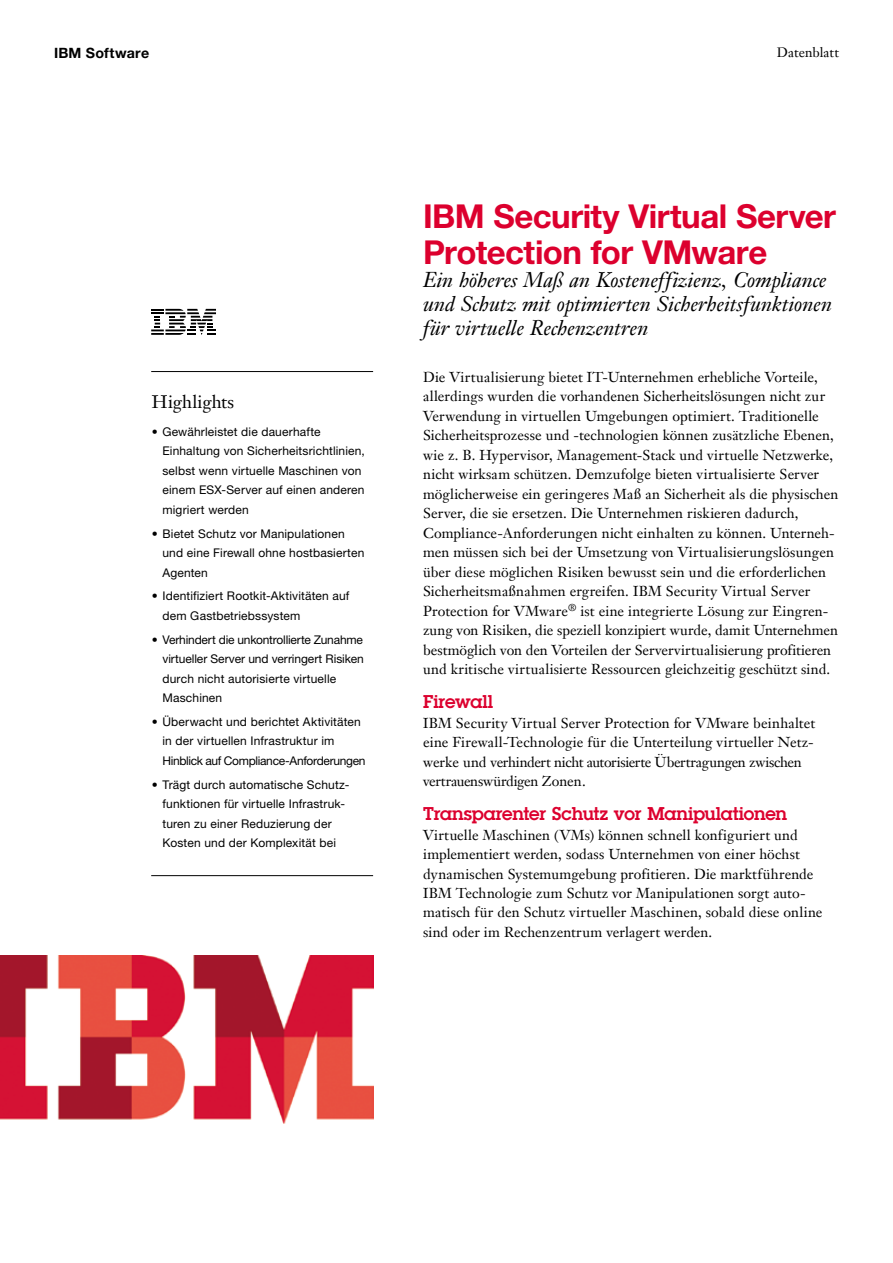
<style>
.page{position:relative;width:893px;height:1263px;background:#fff}
.page>*{position:absolute;margin:0;border:0;box-sizing:border-box;transform-origin:0 0}
.t1{font:700 33px/36px "Helvetica Neue";letter-spacing:-.015em;color:#dc002e}
.t2{font:italic 21px/24px "Janson Text LT";color:#000}
.t3{font:600 18px "Lubalin Graph Std";letter-spacing:-.015em;color:#dc002e}
.t4{font:18px "Janson Text LT";letter-spacing:-.01em;color:#000}
.t5{font:14.25px/19.5px "Janson Text LT";letter-spacing:.005em;color:#000}
.t6{font:700 14.25px "Helvetica Neue";letter-spacing:.015em;color:#000}
.t7{font:13.5px "Janson Text LT";letter-spacing:.005em;color:#000}
.t8{font:12px/19.5px "Helvetica Neue";letter-spacing:.01em;color:#000}
</style>
<div class="page">
<svg style="left:151px;top:309px;width:65px;height:26px"></svg>
<img style="left:0;top:956px;width:373px;height:167px">
<hr style="left:151px;top:371px;width:222px;height:1px;background:#000">
<hr style="left:151px;top:875px;width:222px;height:1px;background:#000">
<p class="t6" style="left:54px;top:44px;width:97px">IBM Software</p>
<p class="t7" style="left:777px;top:44px;width:64px">Datenblatt</p>
<h1 class="t1" style="left:423px;top:198px;width:414px">IBM Security Virtual Server<br>Protection for VMware</h1>
<p class="t4" style="left:152px;top:390px;width:84px">Highlights</p>
<p class="t8" style="left:162px;top:422px;width:204px;text-indent:-10px">• Gewährleistet die dauerhafte<br>Einhaltung von Sicherheitsrichtlinien, selbst wenn virtuelle Maschinen von einem ESX-Server auf einen anderen migriert werden</p>
<p class="t8" style="left:162px;top:523px;width:203px;text-indent:-10px">• Bietet Schutz vor Manipulationen und eine Firewall ohne hostbasierten<br>Agenten</p>
<p class="t8" style="left:162px;top:586px;width:188px;text-indent:-10px">• Identifiziert Rootkit-Aktivitäten auf dem Gastbetriebssystem</p>
<p class="t8" style="left:162px;top:629px;width:203px;text-indent:-10px">• Verhindert die unkontrollierte Zunahme virtueller Server und verringert Risiken durch nicht autorisierte virtuelle Maschinen</p>
<p class="t8" style="left:162px;top:712px;width:205px;text-indent:-10px">• Überwacht und berichtet Aktivitäten in der virtuellen Infrastruktur im<br>Hinblick auf Compliance-Anforderungen</p>
<p class="t8" style="left:152px;top:774px;width:199px;text-align:center">• Trägt durch automatische Schutz&shy;funktionen für virtuelle Infrastruk&shy;turen zu einer Reduzierung der Kosten und der Komplexität bei</p>
<h2 class="t2" style="left:423px;top:268px;width:411px">Ein höheres Maß an Kosteneffizienz, Compliance und Schutz mit optimierten Sicherheitsfunktionen für virtuelle Rechenzentren</h2>
<p class="t5" style="left:423px;top:367px;width:417px">Die Virtualisierung bietet IT-Unternehmen erhebliche Vorteile, allerdings wurden die vorhandenen Sicherheitslösungen nicht zur Verwendung in virtuellen Umgebungen optimiert. Traditionelle Sicherheitsprozesse und -technologien können zusätzliche Ebenen, wie z. B. Hypervisor, Management-Stack und virtuelle Netzwerke, nicht wirksam schützen. Demzufolge bieten virtualisierte Server möglicherweise ein geringeres Maß an Sicherheit als die physischen Server, die sie ersetzen. Die Unternehmen riskieren dadurch, Compliance-Anforderungen nicht einhalten zu können. Unterneh&shy;men müssen sich bei der Umsetzung von Virtualisierungslösungen über diese möglichen Risiken bewusst sein und die erforderlichen Sicherheitsmaßnahmen ergreifen. IBM Security Virtual Server Protection for VMware<sup>®</sup> ist eine integrierte Lösung zur Eingren&shy;zung von Risiken, die speziell konzipiert wurde, damit Unternehmen bestmöglich von den Vorteilen der Servervirtualisierung profitieren und kritische virtualisierte Ressourcen gleichzeitig geschützt sind.</p>
<p class="t3" style="left:423px;top:690px;width:71px">Firewall</p>
<p class="t5" style="left:423px;top:713px;width:393px">IBM Security Virtual Server Protection for VMware beinhaltet eine Firewall-Technologie für die Unterteilung virtueller Netz&shy;werke und verhindert nicht autorisierte Übertragungen zwischen vertrauenswürdigen Zonen.</p>
<p class="t3" style="left:423px;top:802px;width:365px">Transparenter Schutz vor Manipulationen</p>
<p class="t5" style="left:423px;top:825px;width:401px">Virtuelle Maschinen (VMs) können schnell konfiguriert und implementiert werden, sodass Unternehmen von einer höchst dynamischen Systemumgebung profitieren. Die marktführende IBM Technologie zum Schutz vor Manipulationen sorgt auto&shy;matisch für den Schutz virtueller Maschinen, sobald diese online sind oder im Rechenzentrum verlagert werden.</p>
</div>
